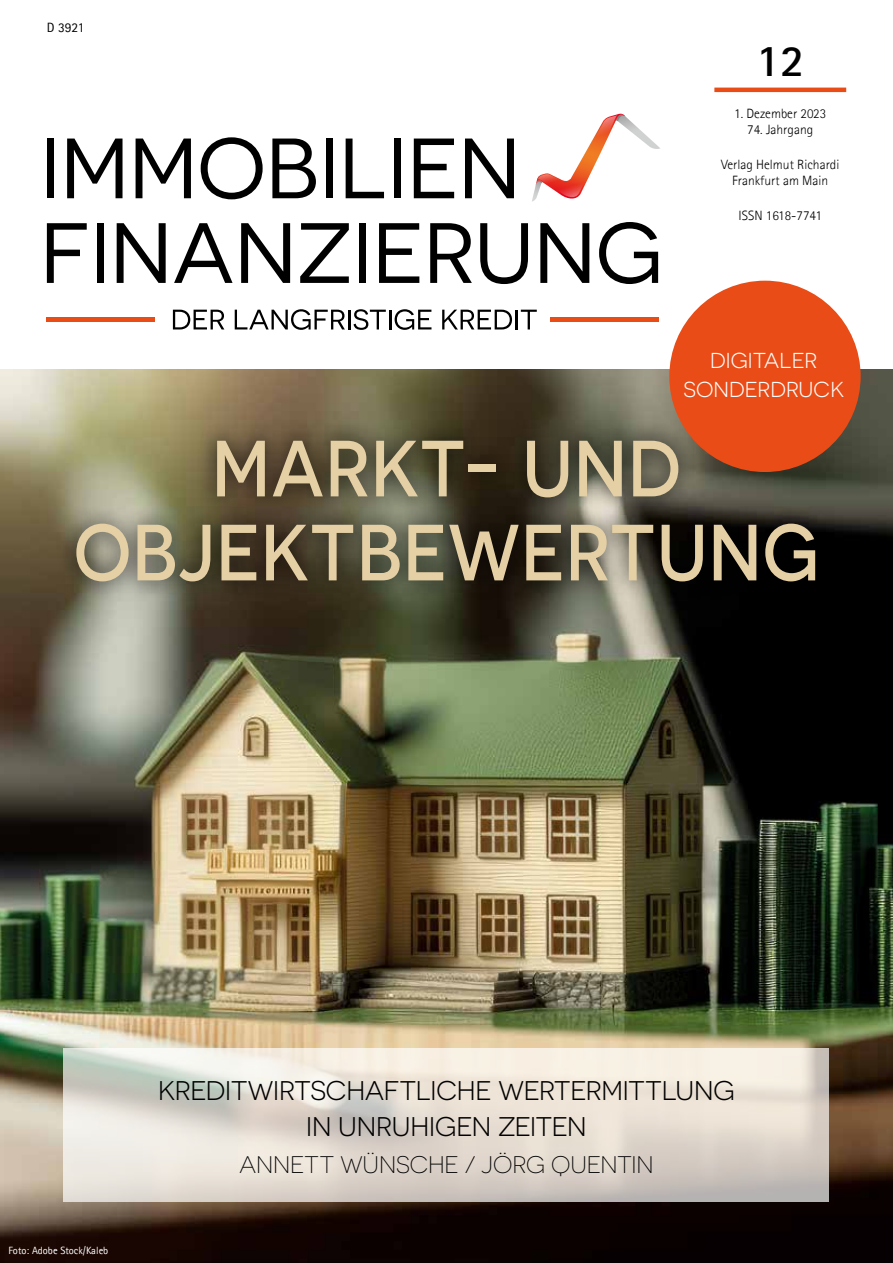
<style>
.page{position:relative;width:893px;height:1263px;background:#fff}
.page>*{position:absolute;margin:0;border:0;box-sizing:border-box;transform-origin:0 0}
.Ausgabenummer{font:500 79.5px/84px "Novecentosanswide";letter-spacing:.02em;color:#e5d0a5;text-align:center;scale:.9 1}
.Ausgabenummer-2{font:700 45px "Agfa Rotis Sans Serif";color:#000}
.t1{font:27px/36px "Novecentosanswide";letter-spacing:-.01em;color:#000;text-align:center}
.t2{font:300 24px "Novecentosanswide";letter-spacing:-.005em;color:#000}
.t3{font:21.6px/28.3px "Novecentosanswide";color:#fff;text-align:center}
.Datum___Jahrgang{font:300 13.5px/16.5px "Agfa Rotis Sans Serif";color:#000;text-align:center}
.D_3921{font:13.5px "Agfa Rotis Sans Serif";color:#000}
.Ausgabenummer-3{font:10.5px "Agfa Rotis Sans Serif";color:#fff}
</style>
<div class="page">
<svg style="left:47px;top:223px;width:40px;height:60px"></svg>
<div style="left:97px;top:223px;width:7px;height:60px;background:#000"></div>
<svg style="left:117px;top:223px;width:49px;height:60px"></svg>
<svg style="left:174px;top:223px;width:59px;height:60px"></svg>
<svg style="left:241px;top:223px;width:49px;height:60px"></svg>
<svg style="left:300px;top:223px;width:49px;height:60px"></svg>
<div style="left:359px;top:223px;width:7px;height:60px;background:#000"></div>
<svg style="left:379px;top:223px;width:40px;height:60px"></svg>
<svg style="left:430px;top:223px;width:42px;height:60px"></svg>
<svg style="left:480px;top:223px;width:48px;height:61px"></svg>
<svg style="left:540px;top:223px;width:49px;height:60px"></svg>
<svg style="left:599px;top:222px;width:59px;height:62px"></svg>
<svg style="left:173px;top:310px;width:51px;height:19px"></svg>
<svg style="left:235px;top:309px;width:196px;height:21px"></svg>
<svg style="left:442px;top:310px;width:70px;height:19px"></svg>
<hr style="left:515px;top:310px;width:3px;height:19px;background:#000">
<svg style="left:521px;top:310px;width:16px;height:19px"></svg>
<hr style="left:47px;top:317px;width:108px;height:4px;background:#e94c16">
<hr style="left:551px;top:317px;width:108px;height:4px;background:#e94c16">
<div style="left:47px;top:139px;width:7px;height:59px;background:#000"></div>
<svg style="left:67px;top:139px;width:56px;height:59px"></svg>
<svg style="left:136px;top:139px;width:55px;height:59px"></svg>
<svg style="left:201px;top:137px;width:62px;height:62px"></svg>
<svg style="left:272px;top:139px;width:44px;height:59px"></svg>
<div style="left:326px;top:139px;width:6px;height:59px;background:#000"></div>
<svg style="left:346px;top:139px;width:38px;height:59px"></svg>
<div style="left:394px;top:139px;width:7px;height:59px;background:#000"></div>
<svg style="left:414px;top:139px;width:40px;height:59px"></svg>
<svg style="left:465px;top:139px;width:49px;height:59px"></svg>
<svg style="left:532px;top:113px;width:128px;height:89px"></svg>
<hr style="left:714px;top:88px;width:132px;height:4px;background:#e94c16">
<img style="left:0;top:370px;width:893px;height:893px">
<div style="left:57px;top:421px;width:778px;height:180px;background:#000;opacity:.75"></div>
<svg style="left:64px;top:1048px;width:765px;height:154px;background:#e1dbd1"></svg>
<div style="left:669px;top:281px;width:192px;height:191px;background:#e94c16;border-radius:50%"></div>
<p class="D_3921" style="left:47px;top:19px;width:39px">D 3921</p>
<p class="Ausgabenummer-2" style="left:756px;top:32px;width:50px">12</p>
<p class="Datum___Jahrgang" style="left:734px;top:105px;width:93px">1. Dezember 2023</p>
<p class="Datum___Jahrgang" style="left:747px;top:121px;width:67px">74. Jahrgang</p>
<p class="Datum___Jahrgang" style="left:721px;top:156px;width:120px">Verlag Helmut Richardi<br>Frankfurt am Main</p>
<p class="Datum___Jahrgang" style="left:739px;top:207px;width:85px">ISSN 1618-7741</p>
<h3 class="t3" style="left:684px;top:346px;width:162px">DIGITALER<br>SONDERDRUCK</h3>
<p class="Ausgabenummer" style="left:74px;top:425px;width:829px">MARKT- UND<br>OBJEKTBEWERTUNG</p>
<p class="Ausgabenummer-3" style="left:9px;top:1244px;width:101px">Foto: Adobe Stock/Kaleb</p>
<p class="t1" style="left:158px;top:1072px;width:578px">KREDITWIRTSCHAFTLICHE WERTERMITTLUNG<br>IN UNRUHIGEN ZEITEN</p>
<p class="t2" style="left:239px;top:1150px;width:416px">ANNETT WÜNSCHE / JÖRG QUENTIN</p>
</div>
